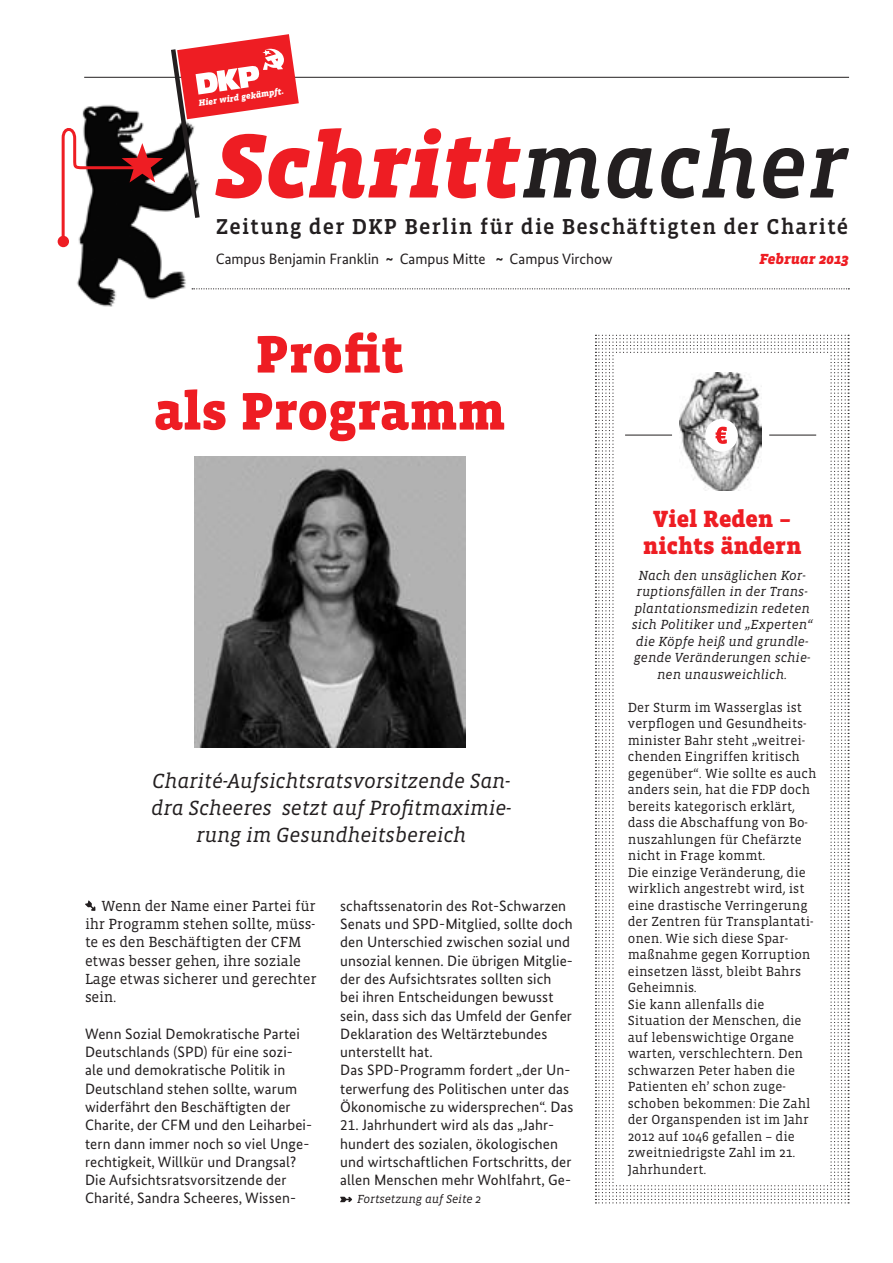
<style>
.page{position:relative;width:893px;height:1263px;background:#fff}
.page>*{position:absolute;margin:0;border:0;box-sizing:border-box;transform-origin:0 0}
.t1{font:italic 900 93px "Vista Slab";color:#ee1d23}
.t2{font:900 54px/57px "Vista Slab";color:#ee1d23;text-align:center}
.t3{font:900 24px/27px "Vista Slab";color:#ee1d23;text-align:center}
.t4{font:500 22.05px "Vista Slab";letter-spacing:.045em;color:#231f20}
.t5{font:italic 21px/27px "Vista Slab";letter-spacing:-.01em;color:#231f20;text-align:center}
.t6{font:15px/18.3px "Bundes Sans";letter-spacing:.01em;color:#231f20}
.t7{font:15px/18.3px "Vista Slab";letter-spacing:-.01em;color:#231f20}
.t8{font:italic 900 15px "Vista Slab";color:#ee1d23}
.t9{font:13.5px/16.5px "Vista Slab";color:#231f20}
.t10{font:italic 13.5px/16.5px "Vista Slab";color:#231f20;text-align:center}
.t11{font:italic 12px "Vista Slab";letter-spacing:-.01em;color:#231f20}
.t12{font:italic 900 9px "Vista Slab";color:#fff}
.s1{font-family:"Vista Slab Med";font-weight:400;color:#231f20}
.s2{font-weight:700}
</style>
<div class="page">
<img style="left:62px;top:243px;width:150px;height:64px">
<svg style="left:340px;top:1197px;width:12px;height:5px"></svg>
<hr style="left:84px;top:77px;width:765px;height:1px;background:#231f20">
<svg style="left:192px;top:288px;width:657px;height:1px"></svg>
<svg style="left:85px;top:900px;width:10px;height:11px"></svg>
<div style="left:58px;top:236px;width:11px;height:11px;background:#ee1d23;border-radius:50%"></div>
<svg style="left:60px;top:34px;width:239px;height:209px"></svg>
<svg style="left:595px;top:335px;width:254px;height:868px"></svg>
<img style="left:194px;top:456px;width:271px;height:291px">
<p class="t12" style="left:198px;top:99px;width:88px;rotate:-8deg">Hier wird gekämpft.</p>
<h1 class="t1" style="left:215px;top:125px;width:634px">Schritt<span class="s1">macher</span></h1>
<h3 class="t4" style="left:216px;top:217px;width:634px">Zeitung der DKP Berlin für die Beschäftigten der Charité</h3>
<p class="t6" style="left:216px;top:250px;width:398px">Campus Benjamin Franklin <span class="s2">~</span> Campus Mitte <span class="s2">~</span> Campus Virchow</p>
<p class="t8" style="left:759px;top:253px;width:91px">Februar 2013</p>
<h2 class="t2" style="left:154px;top:329px;width:352px">Profit<br>als Programm</h2>
<h3 class="t5" style="left:151px;top:768px;width:362px">Charité-Aufsichtsratsvorsitzende San&shy;dra Scheeres setzt auf Profitmaximie&shy;rung im Gesundheitsbereich</h3>
<p class="t7" style="left:85px;top:897px;width:233px;text-indent:16px">Wenn der Name einer Partei für ihr Programm stehen sollte, müss&shy;te es den Beschäftigten der CFM etwas besser gehen, ihre soziale<br>Lage etwas sicherer und gerechter sein.</p>
<p class="t6" style="left:85px;top:1024px;width:229px">Wenn Sozial Demokratische Partei Deutschlands (SPD) für eine sozi&shy;ale und demokratische Politik in Deutschland stehen sollte, warum widerfährt den Beschäftigten der Charite, der CFM und den Leiharbei&shy;tern dann immer noch so viel Unge&shy;rechtigkeit, Willkür und Drangsal?<br>Die Aufsichtsratsvorsitzende der Charité, Sandra Scheeres, Wissen-</p>
<p class="t6" style="left:340px;top:896px;width:235px">schaftssenatorin des Rot-Schwarzen Senats und SPD-Mitglied, sollte doch den Unterschied zwischen sozial und unsozial kennen. Die übrigen Mitglie&shy;der des Aufsichtsrates sollten sich bei ihren Entscheidungen bewusst sein, dass sich das Umfeld der Genfer Deklaration des Weltärztebundes unterstellt hat.<br>Das SPD-Programm fordert „der Un&shy;terwerfung des Politischen unter das Ökonomische zu widersprechen“. Das</p>
<p class="t6" style="left:340px;top:1116px;width:233px">21. Jahrhundert wird als das „Jahr&shy;hundert des sozialen, ökologischen und wirtschaftlichen Fortschritts, der allen Menschen mehr Wohlfahrt, Ge-</p>
<p class="t11" style="left:357px;top:1194px;width:126px">Fortsetzung auf Seite 2</p>
<h3 class="t3" style="left:643px;top:507px;width:160px">Viel Reden – nichts ändern</h3>
<p class="t10" style="left:632px;top:568px;width:182px">Nach den unsäglichen Kor&shy;ruptionsfällen in der Trans&shy;plantationsmedizin redeten sich Politiker und „Experten“ die Köpfe heiß und grundle&shy;gende Veränderungen schie&shy;nen unausweichlich.</p>
<p class="t9" style="left:628px;top:700px;width:190px">Der Sturm im Wasserglas ist verpflogen und Gesundheits&shy;minister Bahr steht „weitrei&shy;chenden Eingriffen kritisch gegenüber“. Wie sollte es auch anders sein, hat die FDP doch bereits kategorisch erklärt, dass die Abschaffung von Bo&shy;nuszahlungen für Chefärzte nicht in Frage kommt.<br>Die einzige Veränderung, die wirklich angestrebt wird, ist eine drastische Verringerung der Zentren für Transplantati&shy;onen. Wie sich diese Spar&shy;maßnahme gegen Korruption einsetzen lässt, bleibt Bahrs<br>Geheimnis.<br>Sie kann allenfalls die<br>Situation der Menschen, die auf lebenswichtige Organe warten, verschlechtern. Den schwarzen Peter haben die<br>Patienten eh’ schon zuge&shy;schoben bekommen: Die Zahl der Organspenden ist im Jahr<br>2012 auf 1046 gefallen – die zweitniedrigste Zahl im 21.<br>Jahrhundert.</p>
</div>
